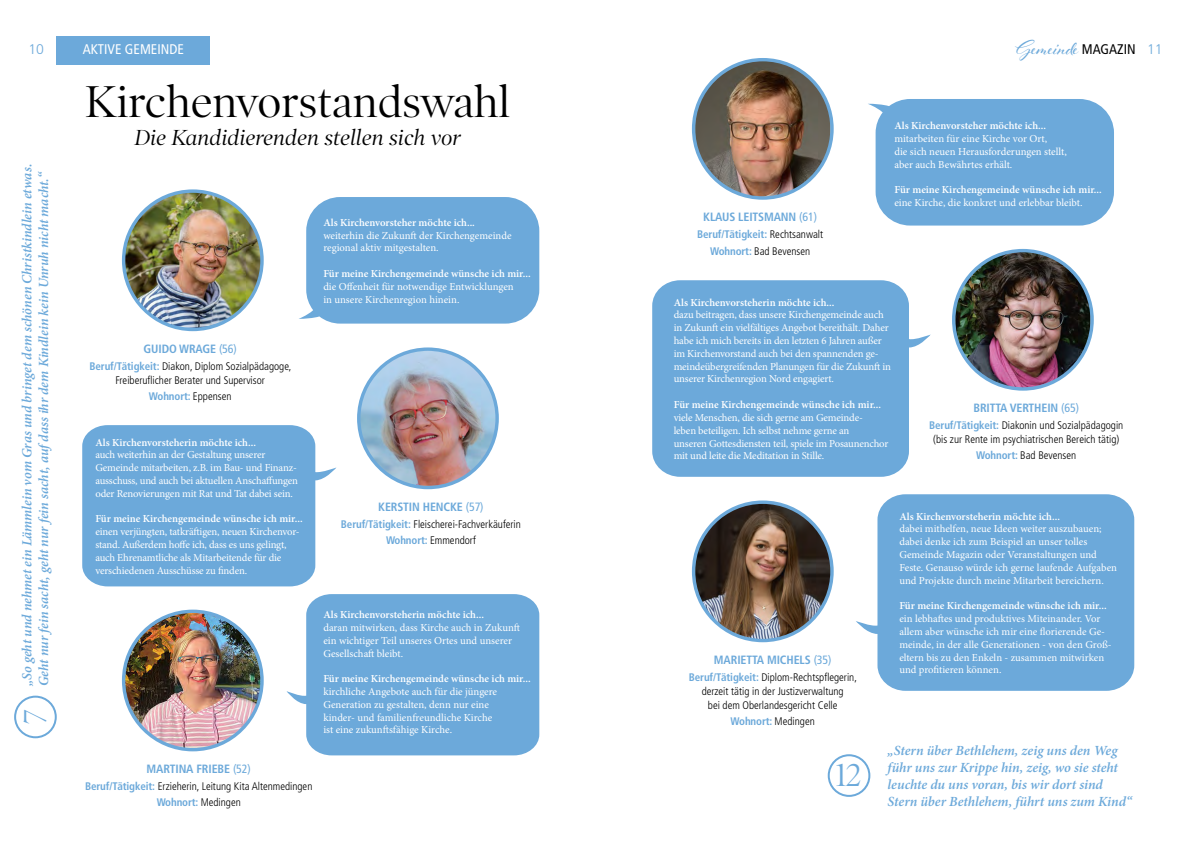
<style>
.page{position:relative;width:1191px;height:842px;background:#fff}
.page>*{position:absolute;margin:0;border:0;box-sizing:border-box;transform-origin:0 0}
.t1{font:45px "Poynter OS Disp";color:#000}
.t2{font:31.8px "Poynter OS Disp";color:#6ca9da}
.t3{font:italic 22px "Poynter OS Disp";color:#000}
.t4{font:22px "Al Fresco";letter-spacing:.005em;color:#6ca9da}
.t5{font:italic 600 14px/16.8px "Minion Pro";letter-spacing:-.005em;color:#6ca9da}
.t6{font:condensed 14px "Frutiger LT Std";color:#fff}
.t7{font:300 14px "Frutiger LT Std";color:#6ca9da}
.t8{font:700 condensed 12px "Frutiger LT Std";letter-spacing:-.01em;color:#6ca9da}
.t9{font:300 condensed 11px/14.4px "Frutiger LT Std";color:#000;text-align:center}
.t10{font:700 condensed 11px/17px "Frutiger LT Std";letter-spacing:-.01em;color:#6ca9da;text-align:center}
.t11{font:10.7px/12.8px "Minion Pro";letter-spacing:-.01em;color:#fff}
.t12{font:600 10.7px "Minion Pro";letter-spacing:-.005em;color:#fff}
.s1{font-family:"Frutiger LT Std";font-stretch:condensed;font-size:14px;color:#000}
.s2{font-weight:400}
.s3{font-weight:700;color:#6ca9da}
.s4{font-weight:300;color:#000}
</style>
<div class="page">
<svg style="left:82px;top:425px;width:254px;height:161px;background:#79b0dd"></svg>
<svg style="left:299px;top:197px;width:240px;height:127px;background:#75aedc"></svg>
<svg style="left:868px;top:99px;width:246px;height:127px;background:#75aedc"></svg>
<svg style="left:286px;top:594px;width:253px;height:161px;background:#79b0dd"></svg>
<svg style="left:856px;top:494px;width:278px;height:197px;background:#79b0dd"></svg>
<div style="left:14px;top:696px;width:43px;height:42px;border:2px solid #6ca9da;border-radius:50%"></div>
<div style="left:57px;top:36px;width:153px;height:28px;background:#6ca9da"></div>
<div style="left:827px;top:754px;width:43px;height:43px;border:2px solid #6ca9da;border-radius:50%"></div>
<img style="left:124px;top:191px;width:138px;height:138px;border-radius:69px">
<div style="left:122px;top:189px;width:142px;height:142px;border:3px solid #6ca9da;border-radius:50%"></div>
<img style="left:695px;top:60px;width:135px;height:138px">
<div style="left:692px;top:58px;width:141px;height:142px;border:3px solid #6ca9da;border-radius:50%"></div>
<img style="left:693px;top:502px;width:139px;height:138px;border-radius:69px">
<div style="left:692px;top:500px;width:141px;height:142px;border:3px solid #6ca9da;border-radius:50%"></div>
<img style="left:124px;top:611px;width:138px;height:139px;border-radius:69px">
<div style="left:122px;top:610px;width:142px;height:141px;border:3px solid #6ca9da;border-radius:50%"></div>
<img style="left:359px;top:351px;width:138px;height:135px">
<div style="left:357px;top:347px;width:142px;height:142px;border:3px solid #6ca9da;border-radius:50%"></div>
<svg style="left:652px;top:280px;width:278px;height:197px;background:#78b0dd"></svg>
<img style="left:955px;top:251px;width:135px;height:138px">
<div style="left:952px;top:249px;width:141px;height:142px;border:3px solid #6ca9da;border-radius:50%"></div>
<h3 class="t6" style="left:83px;top:41px;width:103px">AKTIVE GEMEINDE</h3>
<h3 class="t4" style="left:1015px;top:33px;width:122px">Gemeinde <span class="s1">MAGAZIN</span></h3>
<h3 class="t7" style="left:28px;top:41px;width:17px">10</h3>
<h3 class="t7" style="left:1147px;top:41px;width:17px">11</h3>
<h3 class="t5" style="left:18px;top:686px;width:524px;rotate:-90deg">„So geht und nehmet ein Lämmlein vom Gras und bringet dem schönen Christkindlein etwas.<br>Geht nur fein sacht, geht nur fein sacht, aufdass ihr dem Kindlein kein Unruh nicht macht.“</h3>
<h2 class="t2" style="left:18px;top:724px;width:16px;rotate:-90deg">7</h2>
<h1 class="t1" style="left:85px;top:76px;width:426px">Kirchenvorstandswahl</h1>
<h3 class="t3" style="left:134px;top:125px;width:328px">Die Kandidierenden stellen sich vor</h3>
<p class="t12" style="left:323px;top:215px;width:153px">Als Kirchenvorsteher möchte ich...</p>
<p class="t11" style="left:323px;top:229px;width:190px">weiterhin die Zukunft der Kirchengemeinde regional aktiv mitgestalten.</p>
<p class="t12" style="left:323px;top:266px;width:209px">Für meine Kirchengemeinde wünsche ich mir...</p>
<p class="t11" style="left:323px;top:280px;width:192px">die Offenheit für notwendige Entwicklungen in unsere Kirchenregion hinein.</p>
<p class="t8" style="left:144px;top:341px;width:95px">GUIDO WRAGE <span class="s2">(56)</span></p>
<p class="t9" style="left:90px;top:359px;width:203px"><span class="s3">Beruf/Tätigkeit:</span> Diakon, Diplom Sozialpädagoge,<br>Freiberuflicher Berater und Supervisor</p>
<p class="t10" style="left:149px;top:388px;width:84px">Wohnort: <span class="s4">Eppensen</span></p>
<p class="t12" style="left:95px;top:435px;width:162px">Als Kirchenvorsteherin möchte ich...</p>
<p class="t11" style="left:95px;top:449px;width:204px">auch weiterhin an der Gestaltung unserer Gemeinde mitarbeiten, z.B. im Bau- und Finanz&shy;ausschuss, und auch bei aktuellen Anschaffungen oder Renovierungen mit Rat und Tat dabei sein.</p>
<p class="t12" style="left:95px;top:512px;width:209px">Für meine Kirchengemeinde wünsche ich mir...</p>
<p class="t11" style="left:95px;top:525px;width:206px">einen verjüngten, tatkräftigen, neuen Kirchenvor&shy;stand. Außerdem hoffe ich, dass es uns gelingt, auch Ehrenamtliche als Mitarbeitende für die verschiedenen Ausschüsse zu finden.</p>
<p class="t8" style="left:378px;top:499px;width:107px">KERSTIN HENCKE <span class="s2">(57)</span></p>
<p class="t9" style="left:341px;top:516px;width:181px;line-height:16px"><span class="s3">Beruf/Tätigkeit:</span> Fleischerei-Fachverkäuferin<br><span class="s3">Wohnort:</span> Emmendorf</p>
<p class="t8" style="left:147px;top:761px;width:106px">MARTINA FRIEBE <span class="s2">(52)</span></p>
<p class="t9" style="left:85px;top:778px;width:229px;line-height:16px"><span class="s3">Beruf/Tätigkeit:</span> Erzieherin, Leitung Kita Altenmedingen<br><span class="s3">Wohnort:</span> Medingen</p>
<p class="t12" style="left:323px;top:607px;width:162px">Als Kirchenvorsteherin möchte ich...</p>
<p class="t11" style="left:323px;top:621px;width:198px">daran mitwirken, dass Kirche auch in Zukunft ein wichtiger Teil unseres Ortes und unserer<br>Gesellschaft bleibt.</p>
<p class="t12" style="left:323px;top:671px;width:209px">Für meine Kirchengemeinde wünsche ich mir...</p>
<p class="t11" style="left:323px;top:685px;width:175px">kirchliche Angebote auch für die jüngere Generation zu gestalten, denn nur eine kinder- und familienfreundliche Kirche ist eine zukunftsfähige Kirche.</p>
<p class="t8" style="left:703px;top:210px;width:115px">KLAUS LEITSMANN <span class="s2">(61)</span></p>
<p class="t10" style="left:697px;top:226px;width:127px">Beruf/Tätigkeit: <span class="s4">Rechtsanwalt<br></span>Wohnort: <span class="s4">Bad Bevensen</span></p>
<p class="t12" style="left:894px;top:119px;width:153px">Als Kirchenvorsteher möchte ich...</p>
<p class="t11" style="left:894px;top:132px;width:174px">mitarbeiten für eine Kirche vor Ort,<br>die sich neuen Herausforderungen stellt, aber auch Bewährtes erhält.</p>
<p class="t12" style="left:894px;top:183px;width:209px">Für meine Kirchengemeinde wünsche ich mir...</p>
<p class="t11" style="left:894px;top:196px;width:190px">eine Kirche, die konkret und erlebbar bleibt.</p>
<p class="t12" style="left:673px;top:295px;width:162px">Als Kirchenvorsteherin möchte ich...</p>
<p class="t11" style="left:673px;top:309px;width:219px">dazu beitragen, dass unsere Kirchengemeinde auch in Zukunft ein vielfältiges Angebot bereithält. Daher habe ich mich bereits in den letzten 6 Jahren außer im Kirchenvorstand auch bei den spannenden ge&shy;meindeübergreifenden Planungen für die Zukunft in unserer Kirchenregion Nord engagiert.</p>
<p class="t12" style="left:673px;top:397px;width:209px">Für meine Kirchengemeinde wünsche ich mir...</p>
<p class="t11" style="left:673px;top:411px;width:216px">viele Menschen, die sich gerne am Gemeinde-<br>leben beteiligen. Ich selbst nehme gerne an<br>unseren Gottesdiensten teil, spiele im Posaunenchor mit und leite die Meditation in Stille.</p>
<p class="t8" style="left:973px;top:401px;width:107px">BRITTA VERTHEIN <span class="s2">(65)</span></p>
<p class="t9" style="left:929px;top:418px;width:196px"><span class="s3">Beruf/Tätigkeit:</span> Diakonin und Sozialpädagogin (bis zur Rente im psychiatrischen Bereich tätig)</p>
<p class="t9" style="left:976px;top:449px;width:101px"><span class="s3">Wohnort:</span> Bad Bevensen</p>
<p class="t8" style="left:714px;top:652px;width:119px">MARIETTA MICHELS <span class="s2">(35)</span></p>
<p class="t9" style="left:689px;top:670px;width:170px"><span class="s3">Beruf/Tätigkeit:</span> Diplom-Rechtspflegerin, derzeit tätig in der Justizverwaltung<br>bei dem Oberlandesgericht Celle</p>
<p class="t10" style="left:730px;top:713px;width:86px">Wohnort: <span class="s4">Medingen</span></p>
<p class="t12" style="left:899px;top:509px;width:162px">Als Kirchenvorsteherin möchte ich...</p>
<p class="t11" style="left:899px;top:523px;width:219px">dabei mithelfen, neue Ideen weiter auszubauen; dabei denke ich zum Beispiel an unser tolles Gemeinde Magazin oder Veranstaltungen und Feste. Genauso würde ich gerne laufende Aufgaben und Projekte durch meine Mitarbeit bereichern.</p>
<p class="t12" style="left:899px;top:598px;width:209px">Für meine Kirchengemeinde wünsche ich mir...</p>
<p class="t11" style="left:899px;top:612px;width:214px">ein lebhaftes und produktives Miteinander. Vor allem aber wünsche ich mir eine florierende Ge&shy;meinde, in der alle Generationen - von den Groß&shy;eltern bis zu den Enkeln - zusammen mitwirken und profitieren können.</p>
<h2 class="t2" style="left:836px;top:758px;width:26px">12</h2>
<h3 class="t5" style="left:887px;top:742px;width:246px">„Stern über Bethlehem, zeig uns den Weg führ uns zur Krippe hin, zeig, wo sie steht leuchte du uns voran, bis wir dort sind Stern über Bethlehem, führt uns zum Kind“</h3>
</div>
